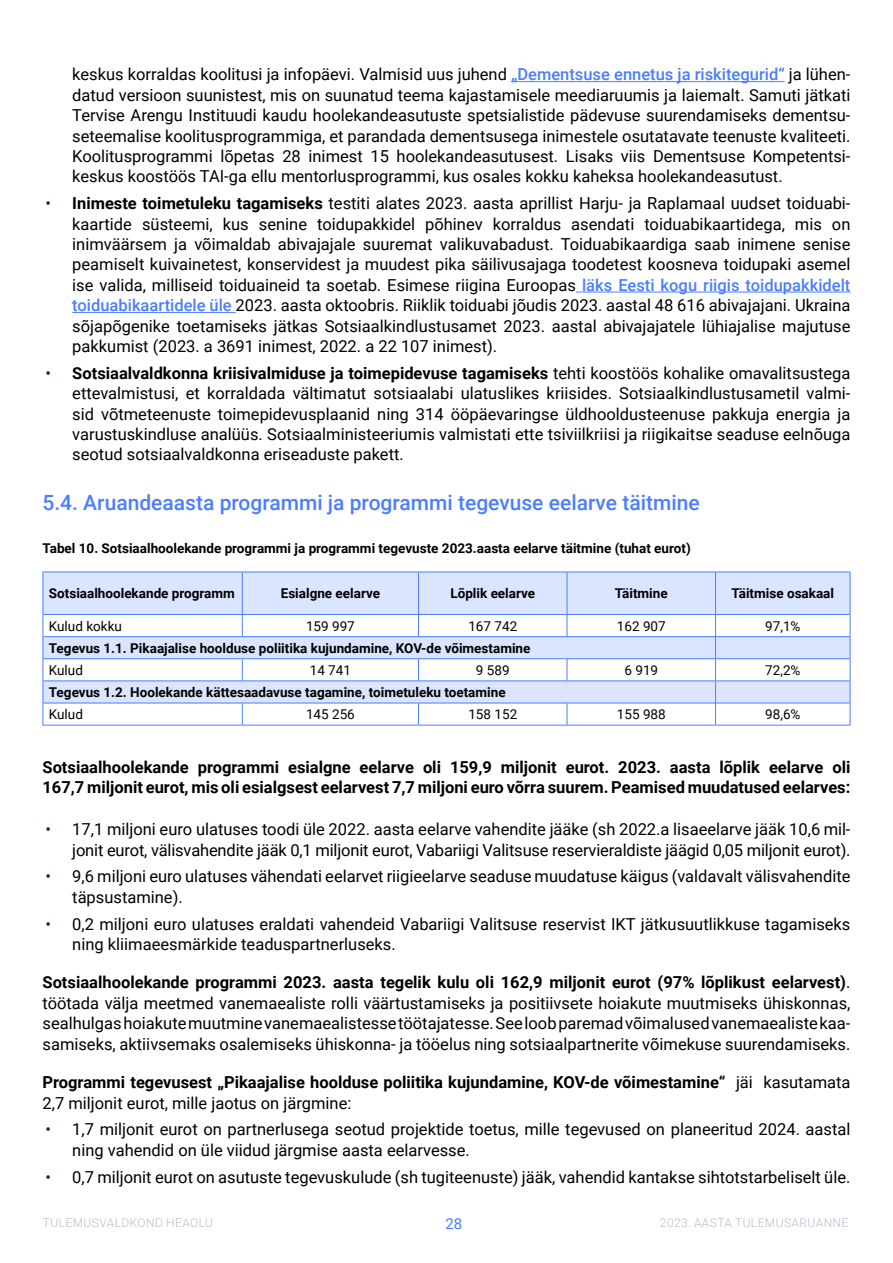
<style>
.page{position:relative;width:893px;height:1263px;background:#fff}
.page>*{position:absolute;margin:0;border:0;box-sizing:border-box;transform-origin:0 0}
.t1{font:500 21px "Roboto";color:#4b7dff}
.t2{font:16.5px/20.4px "Roboto";color:#000;text-align:justify}
.t3{font:700 16.5px/20.4px "Roboto";color:#000}
.t4{font:15px "Roboto";color:#4b7dff}
.t5{font:700 13.5px "Roboto";color:#000}
.t6{font:13.5px "Roboto";color:#000}
.t7{font:300 12px "Roboto";letter-spacing:.035em;color:#babbcc}
.s1{font-weight:500;color:#4b7dff}
.s2{color:#181e54}
.s3{font-weight:700}
.s4{font-weight:400}
</style>
<div class="page">
<hr style="left:511px;top:81px;width:274px;height:1px;background:#4b7dff">
<hr style="left:576px;top:292px;width:274px;height:1px;background:#4b7dff">
<hr style="left:72px;top:312px;width:164px;height:1px;background:#4b7dff">
<svg style="left:44px;top:573px;width:806px;height:130px;fill:#dbe5ff"></svg>
<hr style="left:43px;top:572px;width:199px;height:1px;background:#4b7dff">
<hr style="left:43px;top:614px;width:199px;height:1px;background:#4b7dff">
<hr style="left:43px;top:636px;width:199px;height:1px;background:#4b7dff">
<hr style="left:43px;top:658px;width:199px;height:1px;background:#4b7dff">
<hr style="left:43px;top:680px;width:199px;height:1px;background:#4b7dff">
<hr style="left:43px;top:703px;width:199px;height:1px;background:#4b7dff">
<hr style="left:242px;top:703px;width:177px;height:1px;background:#4b7dff">
<hr style="left:418px;top:703px;width:149px;height:1px;background:#4b7dff">
<hr style="left:567px;top:703px;width:148px;height:1px;background:#4b7dff">
<hr style="left:716px;top:703px;width:134px;height:1px;background:#4b7dff">
<hr style="left:242px;top:572px;width:1px;height:42px;background:#4b7dff">
<hr style="left:418px;top:572px;width:1px;height:42px;background:#4b7dff">
<hr style="left:567px;top:572px;width:1px;height:42px;background:#4b7dff">
<svg style="left:242px;top:615px;width:1px;height:21px"></svg>
<svg style="left:418px;top:615px;width:1px;height:21px"></svg>
<svg style="left:567px;top:615px;width:1px;height:21px"></svg>
<svg style="left:242px;top:659px;width:1px;height:21px"></svg>
<svg style="left:418px;top:659px;width:1px;height:21px"></svg>
<svg style="left:567px;top:659px;width:1px;height:21px"></svg>
<svg style="left:242px;top:703px;width:1px;height:22px"></svg>
<svg style="left:418px;top:703px;width:1px;height:22px"></svg>
<svg style="left:567px;top:703px;width:1px;height:22px"></svg>
<hr style="left:43px;top:725px;width:199px;height:1px;background:#4b7dff">
<hr style="left:242px;top:725px;width:177px;height:1px;background:#4b7dff">
<hr style="left:418px;top:725px;width:149px;height:1px;background:#4b7dff">
<hr style="left:567px;top:725px;width:149px;height:1px;background:#4b7dff">
<hr style="left:716px;top:725px;width:134px;height:1px;background:#4b7dff">
<hr style="left:43px;top:572px;width:1px;height:42px;background:#4b7dff">
<hr style="left:715px;top:572px;width:1px;height:42px;background:#4b7dff">
<hr style="left:850px;top:572px;width:1px;height:42px;background:#4b7dff">
<hr style="left:242px;top:572px;width:177px;height:1px;background:#4b7dff">
<hr style="left:418px;top:572px;width:149px;height:1px;background:#4b7dff">
<hr style="left:567px;top:572px;width:149px;height:1px;background:#4b7dff">
<hr style="left:716px;top:572px;width:134px;height:1px;background:#4b7dff">
<hr style="left:242px;top:614px;width:177px;height:1px;background:#4b7dff">
<hr style="left:418px;top:614px;width:149px;height:1px;background:#4b7dff">
<hr style="left:567px;top:614px;width:149px;height:1px;background:#4b7dff">
<hr style="left:716px;top:614px;width:134px;height:1px;background:#4b7dff">
<hr style="left:242px;top:636px;width:177px;height:1px;background:#4b7dff">
<hr style="left:418px;top:636px;width:149px;height:1px;background:#4b7dff">
<hr style="left:567px;top:636px;width:149px;height:1px;background:#4b7dff">
<hr style="left:716px;top:636px;width:134px;height:1px;background:#4b7dff">
<hr style="left:242px;top:658px;width:177px;height:1px;background:#4b7dff">
<hr style="left:418px;top:658px;width:149px;height:1px;background:#4b7dff">
<hr style="left:567px;top:658px;width:149px;height:1px;background:#4b7dff">
<hr style="left:716px;top:658px;width:134px;height:1px;background:#4b7dff">
<svg style="left:43px;top:614px;width:1px;height:111px"></svg>
<svg style="left:715px;top:615px;width:1px;height:110px"></svg>
<svg style="left:850px;top:614px;width:1px;height:111px"></svg>
<hr style="left:242px;top:680px;width:177px;height:1px;background:#4b7dff">
<hr style="left:418px;top:680px;width:149px;height:1px;background:#4b7dff">
<hr style="left:567px;top:680px;width:149px;height:1px;background:#4b7dff">
<hr style="left:716px;top:680px;width:134px;height:1px;background:#4b7dff">
<p class="t2" style="left:72px;top:64px;width:780px">keskus korraldas koolitusi ja infopäevi. Valmisid uus juhend <span class="s1">„Dementsuse ennetus ja riskitegurid“</span> ja lühen&shy;datud versioon suunistest, mis on suunatud teema kajastamisele meediaruumis ja laiemalt. Samuti jätkati Tervise Arengu Instituudi kaudu hoolekandeasutuste spetsialistide pädevuse suurendamiseks dementsu&shy;seteemalise koolitusprogrammiga, et parandada dementsusega inimestele osutatavate teenuste kvaliteeti.<br>Koolitusprogrammi lõpetas 28 inimest 15 hoolekandeasutusest. Lisaks viis Dementsuse Kompetentsi&shy;keskus koostöös TAI-ga ellu mentorlusprogrammi, kus osales kokku kaheksa hoolekandeasutust.</p>
<p class="t2" style="left:72px;top:192px;width:780px;text-indent:-27px"><span class="s2">•</span> <span class="s3">Inimeste toimetuleku tagamiseks</span> testiti alates 2023. aasta aprillist Harju- ja Raplamaal uudset toiduabi&shy;kaartide süsteemi, kus senine toidupakkidel põhinev korraldus asendati toiduabikaartidega, mis on inimväärsem ja võimaldab abivajajale suuremat valikuvabadust. Toiduabikaardiga saab inimene senise peamiselt kuivainetest, konservidest ja muudest pika säilivusajaga toodetest koosneva toidupaki asemel ise valida, milliseid toiduaineid ta soetab. Esimese riigina Euroopas <span class="s1">läks Eesti kogu riigis toidupakkidelt toiduabikaartidele üle</span> 2023. aasta oktoobris. Riiklik toiduabi jõudis 2023. aastal 48 616 abivajajani. Ukraina sõjapõgenike toetamiseks jätkas Sotsiaalkindlustusamet 2023. aastal abivajajatele lühiajalise majutuse pakkumist (2023. a 3691 inimest, 2022. a 22 107 inimest).</p>
<p class="t2" style="left:72px;top:362px;width:780px;text-indent:-27px"><span class="s2">•</span> <span class="s3">Sotsiaalvaldkonna kriisivalmiduse ja toimepidevuse tagamiseks</span> tehti koostöös kohalike omavalitsustega ettevalmistusi, et korraldada vältimatut sotsiaalabi ulatuslikes kriisides. Sotsiaalkindlustusametil valmi&shy;sid võtmeteenuste toimepidevusplaanid ning 314 ööpäevaringse üldhooldusteenuse pakkuja energia ja varustuskindluse analüüs. Sotsiaalministeeriumis valmistati ette tsiviilkriisi ja riigikaitse seaduse eelnõuga seotud sotsiaalvaldkonna eriseaduste pakett.</p>
<p class="t1" style="left:43px;top:488px;width:659px">5.4. Aruandeaasta programmi ja programmi tegevuse eelarve täitmine</p>
<p class="t5" style="left:43px;top:539px;width:650px">Tabel 10. Sotsiaalhoolekande programmi ja programmi tegevuste 2023.aasta eelarve täitmine (tuhat eurot)</p>
<p class="t5" style="left:49px;top:584px;width:188px">Sotsiaalhoolekande programm</p>
<p class="t5" style="left:281px;top:584px;width:101px">Esialgne eelarve</p>
<p class="t5" style="left:450px;top:584px;width:86px">Lõplik eelarve</p>
<p class="t5" style="left:615px;top:584px;width:54px">Täitmine</p>
<p class="t5" style="left:731px;top:584px;width:104px">Täitmise osakaal</p>
<p class="t6" style="left:49px;top:616px;width:75px">Kulud kokku</p>
<p class="t6" style="left:306px;top:616px;width:50px">159 997</p>
<p class="t6" style="left:468px;top:616px;width:50px">167 742</p>
<p class="t6" style="left:617px;top:616px;width:50px">162 907</p>
<p class="t6" style="left:765px;top:616px;width:37px">97,1%</p>
<p class="t5" style="left:49px;top:638px;width:483px">Tegevus 1.1. Pikaajalise hoolduse poliitika kujundamine, KOV-de võimestamine</p>
<p class="t6" style="left:49px;top:661px;width:36px">Kulud</p>
<p class="t6" style="left:310px;top:661px;width:43px">14 741</p>
<p class="t6" style="left:476px;top:661px;width:35px">9 589</p>
<p class="t6" style="left:624px;top:661px;width:35px">6 919</p>
<p class="t6" style="left:765px;top:661px;width:37px">72,2%</p>
<p class="t5" style="left:49px;top:683px;width:458px">Tegevus 1.2. Hoolekande kättesaadavuse tagamine, toimetuleku toetamine</p>
<p class="t6" style="left:49px;top:705px;width:36px">Kulud</p>
<p class="t6" style="left:306px;top:705px;width:50px">145 256</p>
<p class="t6" style="left:468px;top:705px;width:50px">158 152</p>
<p class="t6" style="left:617px;top:705px;width:50px">155 988</p>
<p class="t6" style="left:765px;top:705px;width:37px">98,6%</p>
<p class="t3" style="left:43px;top:756px;width:809px">Sotsiaalhoolekande programmi esialgne eelarve oli 159,9 miljonit eurot. 2023. aasta lõplik eelarve oli<br>167,7 miljonit eurot, mis oli esialgsest eelarvest 7,7 miljoni euro võrra suurem. Peamised muudatused eelarves:</p>
<p class="t2" style="left:46px;top:818px;width:807px;text-align:right"><span class="s2">•</span> 17,1 miljoni euro ulatuses toodi üle 2022. aasta eelarve vahendite jääke (sh 2022.a lisaeelarve jääk 10,6 mil&shy;jonit eurot, välisvahendite jääk 0,1 miljonit eurot, Vabariigi Valitsuse reservieraldiste jäägid 0,05 miljonit eurot).</p>
<p class="t2" style="left:72px;top:866px;width:780px;text-indent:-27px"><span class="s2">•</span> 9,6 miljoni euro ulatuses vähendati eelarvet riigieelarve seaduse muudatuse käigus (valdavalt välisvahendite täpsustamine).</p>
<p class="t2" style="left:72px;top:913px;width:780px;text-indent:-27px"><span class="s2">•</span> 0,2 miljoni euro ulatuses eraldati vahendeid Vabariigi Valitsuse reservist IKT jätkusuutlikkuse tagamiseks ning kliimaeesmärkide teaduspartnerluseks.</p>
<p class="t2" style="left:43px;top:972px;width:809px"><span class="s3">Sotsiaalhoolekande programmi 2023. aasta tegelik kulu oli 162,9 miljonit eurot (97% lõplikust eelarvest)</span>. töötada välja meetmed vanemaealiste rolli väärtustamiseks ja positiivsete hoiakute muutmiseks ühiskonnas, sealhulgas hoiakute muutmine vanemaealistesse töötajatesse. See loob paremad võimalused vanemaealiste kaa&shy;samiseks, aktiivsemaks osalemiseks ühiskonna- ja tööelus ning sotsiaalpartnerite võimekuse suurendamiseks.</p>
<p class="t3" style="left:43px;top:1071px;width:809px">Programmi tegevusest „Pikaajalise hoolduse poliitika kujundamine, KOV-de võimestamine“ <span class="s4">jäi kasutamata<br>2,7 miljonit eurot, mille jaotus on järgmine:</span></p>
<p class="t2" style="left:72px;top:1119px;width:780px;text-indent:-27px"><span class="s2">•</span> 1,7 miljonit eurot on partnerlusega seotud projektide toetus, mille tegevused on planeeritud 2024. aastal ning vahendid on üle viidud järgmise aasta eelarvesse.</p>
<p class="t2" style="left:46px;top:1166px;width:806px"><span class="s2">•</span> 0,7 miljonit eurot on asutuste tegevuskulude (sh tugiteenuste) jääk, vahendid kantakse sihtotstarbeliselt üle.</p>
<p class="t7" style="left:43px;top:1214px;width:172px">TULEMUSVALDKOND HEAOLU</p>
<p class="t4" style="left:445px;top:1213px;width:18px">28</p>
<p class="t7" style="left:660px;top:1214px;width:190px">2023. AASTA TULEMUSARUANNE</p>
</div>
